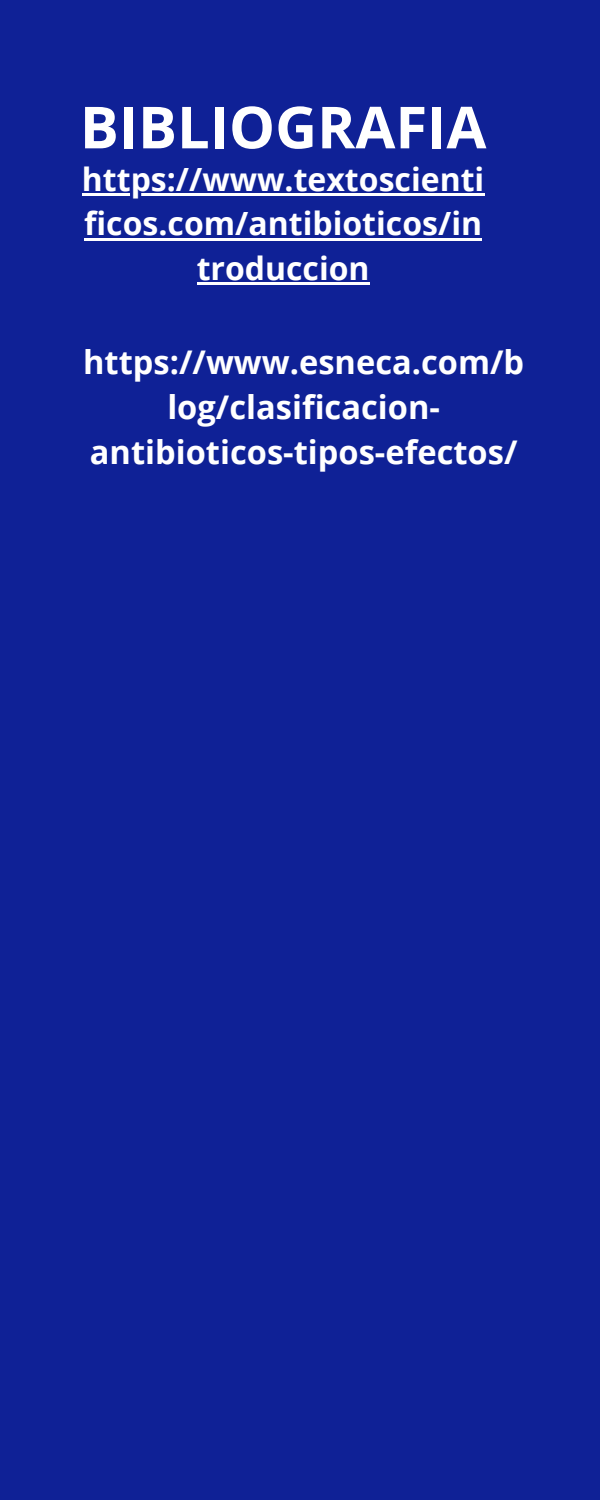
<style>
.page{position:relative;width:600px;height:1500px;background:#0f2196}
.page>*{position:absolute;margin:0;border:0;box-sizing:border-box;transform-origin:0 0}
.t1{font:700 58px "Open Sans";color:#fff}
.t2{font:700 32.6px/45.1px "Open Sans";color:#fff;text-align:center}
.t3{font:700 32px/44.2px "Open Sans";color:#fff;text-align:center}
</style>
<div class="page">
<hr style="left:82px;top:193px;width:402px;height:3px;background:#fff">
<hr style="left:84px;top:238px;width:398px;height:3px;background:#fff">
<hr style="left:197px;top:282px;width:173px;height:3px;background:#fff">
<h1 class="t1" style="left:80px;top:86px;width:408px">BIBLIOGRAFIA</h1>
<p class="t3" style="left:82px;top:157px;width:404px">https://www.textoscienti ficos.com/antibioticos/in troduccion</p>
<p class="t2" style="left:83px;top:338px;width:443px">https://www.esneca.com/b log/clasificacion&shy;antibioticos-tipos-efectos/</p>
</div>
